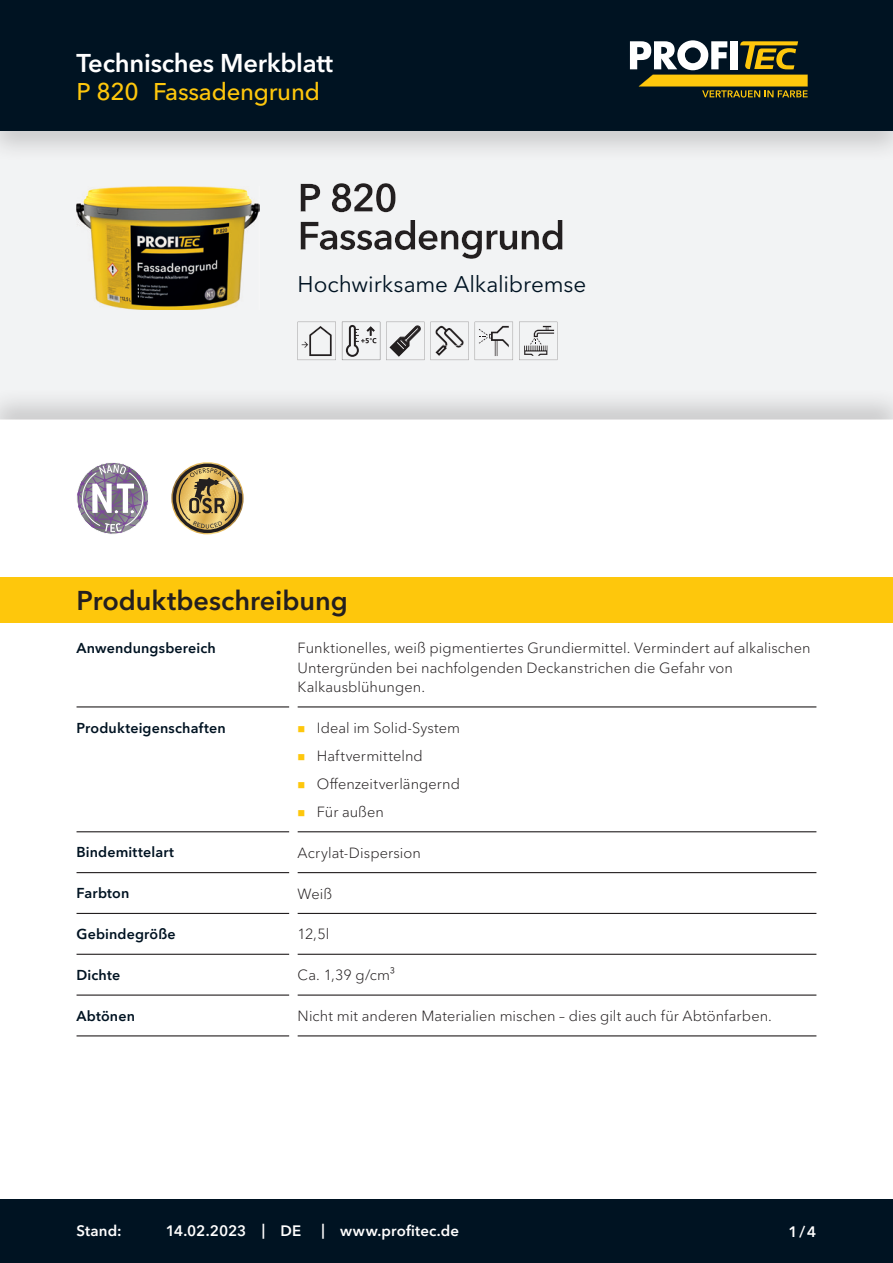
<style>
.page{position:relative;width:893px;height:1263px;background:#fff}
.page>*{position:absolute;margin:0;border:0;box-sizing:border-box;transform-origin:0 0}
.CB_AF_Kapitel_Uebers{font:600 27px "Avenir Next Cyr";color:#231f20}
.CB_AF_Kopf_TM{font:600 25.5px "Avenir Next Cyr";letter-spacing:-.01em;color:#fff}
.CB_AF_Kopf_Produktna{font:500 24px "Avenir Next Cyr";letter-spacing:-.01em;color:#fec70c}
.t1{font:22.5px "Avenir Next Cyr";letter-spacing:-.005em;color:#001322}
.CB_AF_Fuss_Stand_lin{font:600 15px "Avenir Next Cyr";letter-spacing:.01em;color:#fff}
.CB_AF_Text_Standard{font:300 14.7px/19.5px "Avenir Next Cyr";letter-spacing:.005em;color:#231f20}
.CB_AF_Abschnitt_Uebe{font:600 14.25px "Avenir Next Cyr";letter-spacing:.01em;color:#001322}
</style>
<div class="page">
<div style="left:0;top:0;width:893px;height:131px;background:#001322"></div>
<div style="left:0;top:1199px;width:893px;height:64px;background:#001322"></div>
<div style="left:0;top:122px;width:893px;height:303px;background:#231f20;opacity:.2"></div>
<svg style="left:77px;top:463px;width:71px;height:71px"></svg>
<svg style="left:173px;top:463px;width:69px;height:70px"></svg>
<hr style="left:77px;top:706px;width:212px;height:1px;background:#231f20">
<hr style="left:298px;top:706px;width:518px;height:1px;background:#231f20">
<hr style="left:77px;top:831px;width:212px;height:1px;background:#231f20">
<hr style="left:298px;top:831px;width:518px;height:1px;background:#231f20">
<hr style="left:77px;top:872px;width:212px;height:1px;background:#231f20">
<hr style="left:298px;top:872px;width:518px;height:1px;background:#231f20">
<hr style="left:77px;top:913px;width:212px;height:1px;background:#231f20">
<hr style="left:298px;top:913px;width:518px;height:1px;background:#231f20">
<hr style="left:77px;top:954px;width:212px;height:1px;background:#231f20">
<hr style="left:298px;top:954px;width:518px;height:1px;background:#231f20">
<hr style="left:77px;top:994px;width:212px;height:2px;background:#231f20">
<hr style="left:298px;top:994px;width:518px;height:2px;background:#231f20">
<hr style="left:77px;top:1035px;width:212px;height:1px;background:#231f20">
<hr style="left:298px;top:1035px;width:518px;height:1px;background:#231f20">
<div style="left:0;top:577px;width:893px;height:46px;background:#fec70c"></div>
<svg style="left:630px;top:40px;width:178px;height:58px"></svg>
<p class="CB_AF_Kopf_TM" style="left:77px;top:47px;width:258px">Technisches Merkblatt</p>
<p class="CB_AF_Kopf_Produktna" style="left:77px;top:78px;width:64px">P 820</p>
<p class="CB_AF_Kopf_Produktna" style="left:153px;top:78px;width:168px">Fassadengrund</p>
<h3 class="t1" style="left:298px;top:271px;width:290px">Hochwirksame Alkalibremse</h3>
<p class="CB_AF_Kapitel_Uebers" style="left:77px;top:584px;width:273px">Produktbeschreibung</p>
<p class="CB_AF_Abschnitt_Uebe" style="left:77px;top:639px;width:141px">Anwendungsbereich</p>
<p class="CB_AF_Text_Standard" style="left:298px;top:638px;width:514px">Funktionelles, weiß pigmentiertes Grundiermittel. Vermindert auf alkalischen<br>Untergründen bei nachfolgenden Deckanstrichen die Gefahr von<br>Kalkausblühungen.</p>
<p class="CB_AF_Abschnitt_Uebe" style="left:77px;top:719px;width:151px">Produkteigenschaften</p>
<p class="CB_AF_Text_Standard" style="left:317px;top:718px;width:145px">Ideal im Solid-System</p>
<p class="CB_AF_Text_Standard" style="left:317px;top:746px;width:108px">Haftvermittelnd</p>
<p class="CB_AF_Text_Standard" style="left:317px;top:774px;width:145px">Offenzeitverlängernd</p>
<p class="CB_AF_Text_Standard" style="left:317px;top:802px;width:69px">Für außen</p>
<p class="CB_AF_Abschnitt_Uebe" style="left:77px;top:844px;width:99px">Bindemittelart</p>
<p class="CB_AF_Text_Standard" style="left:298px;top:843px;width:125px">Acrylat-Dispersion</p>
<p class="CB_AF_Abschnitt_Uebe" style="left:77px;top:885px;width:54px">Farbton</p>
<p class="CB_AF_Text_Standard" style="left:298px;top:884px;width:36px">Weiß</p>
<p class="CB_AF_Abschnitt_Uebe" style="left:77px;top:925px;width:101px">Gebindegröße</p>
<p class="CB_AF_Text_Standard" style="left:298px;top:924px;width:33px">12,5l</p>
<p class="CB_AF_Abschnitt_Uebe" style="left:77px;top:966px;width:45px">Dichte</p>
<p class="CB_AF_Text_Standard" style="left:298px;top:965px;width:99px">Ca. 1,39 g/cm³</p>
<p class="CB_AF_Abschnitt_Uebe" style="left:77px;top:1007px;width:60px">Abtönen</p>
<p class="CB_AF_Text_Standard" style="left:298px;top:1006px;width:476px">Nicht mit anderen Materialien mischen – dies gilt auch für Abtönfarben.</p>
<p class="CB_AF_Fuss_Stand_lin" style="left:77px;top:1222px;width:47px">Stand:</p>
<p class="CB_AF_Fuss_Stand_lin" style="left:166px;top:1222px;width:82px">14.02.2023</p>
<p class="CB_AF_Fuss_Stand_lin" style="left:262px;top:1221px;width:5px">|</p>
<p class="CB_AF_Fuss_Stand_lin" style="left:281px;top:1222px;width:22px">DE</p>
<p class="CB_AF_Fuss_Stand_lin" style="left:321px;top:1221px;width:5px">|</p>
<p class="CB_AF_Fuss_Stand_lin" style="left:340px;top:1222px;width:120px">www.profitec.de</p>
<p class="CB_AF_Fuss_Stand_lin" style="left:788px;top:1222px;width:29px">1/4</p>
</div>
